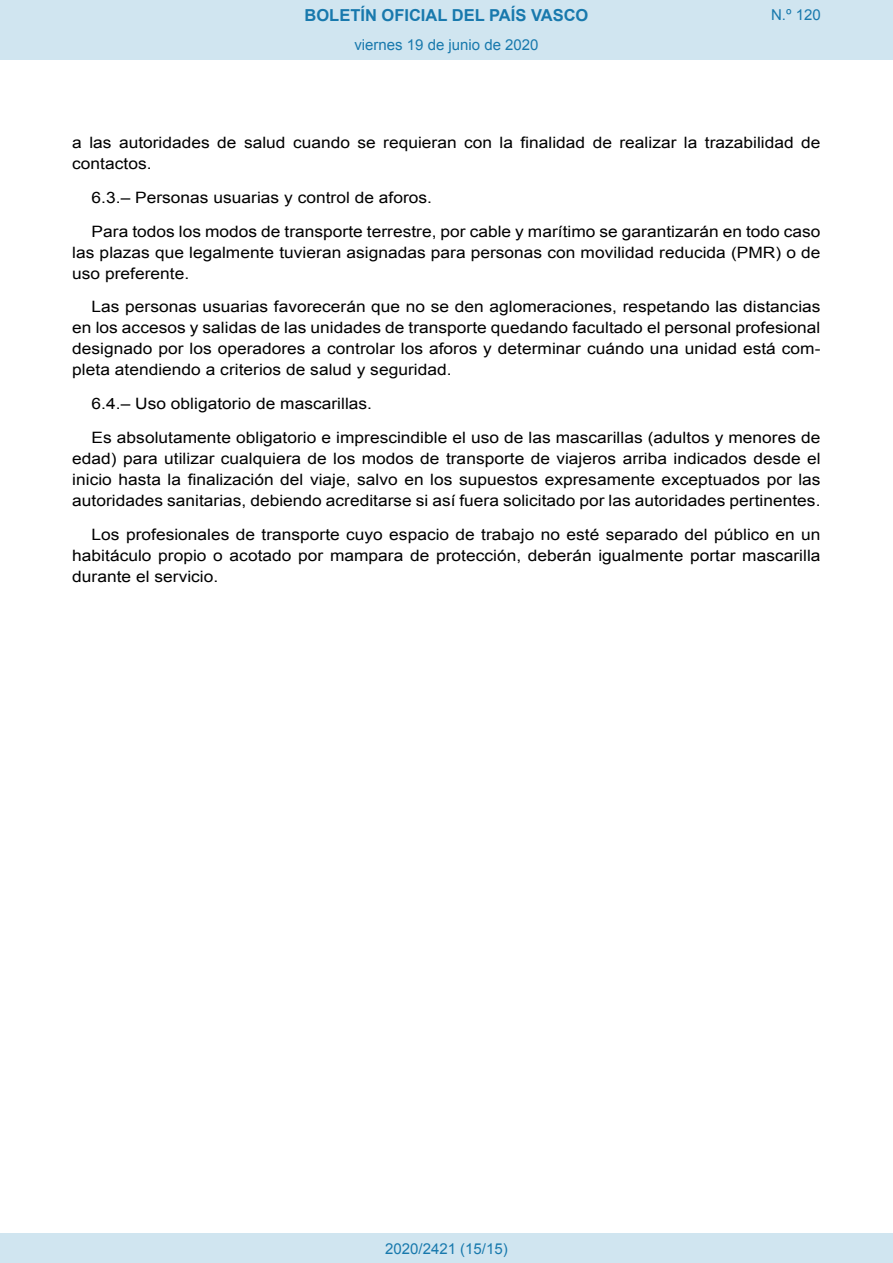
<style>
.page{position:relative;width:893px;height:1263px;background:#fff}
.page>*{position:absolute;margin:0;border:0;box-sizing:border-box;transform-origin:0 0}
.t1{font:700 16.5px "Arial";color:#1879ad}
.BOPVDetalle{font:15.6px/21px "Arial";color:#000;text-align:justify;scale:1.11 1}
.Paginacion_Centro{font:15px "Arial";color:#1879ad}
</style>
<div class="page">
<div style="left:0;top:0;width:893px;height:60px;background:#d0e5f0"></div>
<div style="left:0;top:1233px;width:893px;height:30px;background:#d0e5f0"></div>
<p class="t1" style="left:305px;top:4px;width:285px">BOLETÍN OFICIAL DEL PAÍS VASCO</p>
<p class="Paginacion_Centro" style="left:354px;top:35px;width:186px">viernes 19 de junio de 2020</p>
<p class="Paginacion_Centro" style="left:771px;top:5px;width:51px">N.º 120</p>
<p class="BOPVDetalle" style="left:72px;top:132px;width:676px">a las autoridades de salud cuando se requieran con la finalidad de realizar la trazabilidad de contactos.</p>
<p class="BOPVDetalle" style="left:92px;top:187px;width:308px">6.3.– Personas usuarias y control de aforos.</p>
<p class="BOPVDetalle" style="left:72px;top:221px;width:676px;text-indent:19px">Para todos los modos de transporte terrestre, por cable y marítimo se garantizarán en todo caso las plazas que legalmente tuvieran asignadas para personas con movilidad reducida (PMR) o de uso preferente.</p>
<p class="BOPVDetalle" style="left:72px;top:297px;width:676px;text-indent:19px">Las personas usuarias favorecerán que no se den aglomeraciones, respetando las distancias en los accesos y salidas de las unidades de transporte quedando facultado el personal profesional designado por los operadores a controlar los aforos y determinar cuándo una unidad está com&shy;pleta atendiendo a criterios de salud y seguridad.</p>
<p class="BOPVDetalle" style="left:92px;top:393px;width:254px">6.4.– Uso obligatorio de mascarillas.</p>
<p class="BOPVDetalle" style="left:72px;top:427px;width:676px;text-indent:19px">Es absolutamente obligatorio e imprescindible el uso de las mascarillas (adultos y menores de edad) para utilizar cualquiera de los modos de transporte de viajeros arriba indicados desde el inicio hasta la finalización del viaje, salvo en los supuestos expresamente exceptuados por las autoridades sanitarias, debiendo acreditarse si así fuera solicitado por las autoridades pertinentes.</p>
<p class="BOPVDetalle" style="left:72px;top:524px;width:676px;text-indent:19px">Los profesionales de transporte cuyo espacio de trabajo no esté separado del público en un habitáculo propio o acotado por mampara de protección, deberán igualmente portar mascarilla durante el servicio.</p>
<p class="Paginacion_Centro" style="left:385px;top:1238px;width:124px">2020/2421 (15/15)</p>
</div>
